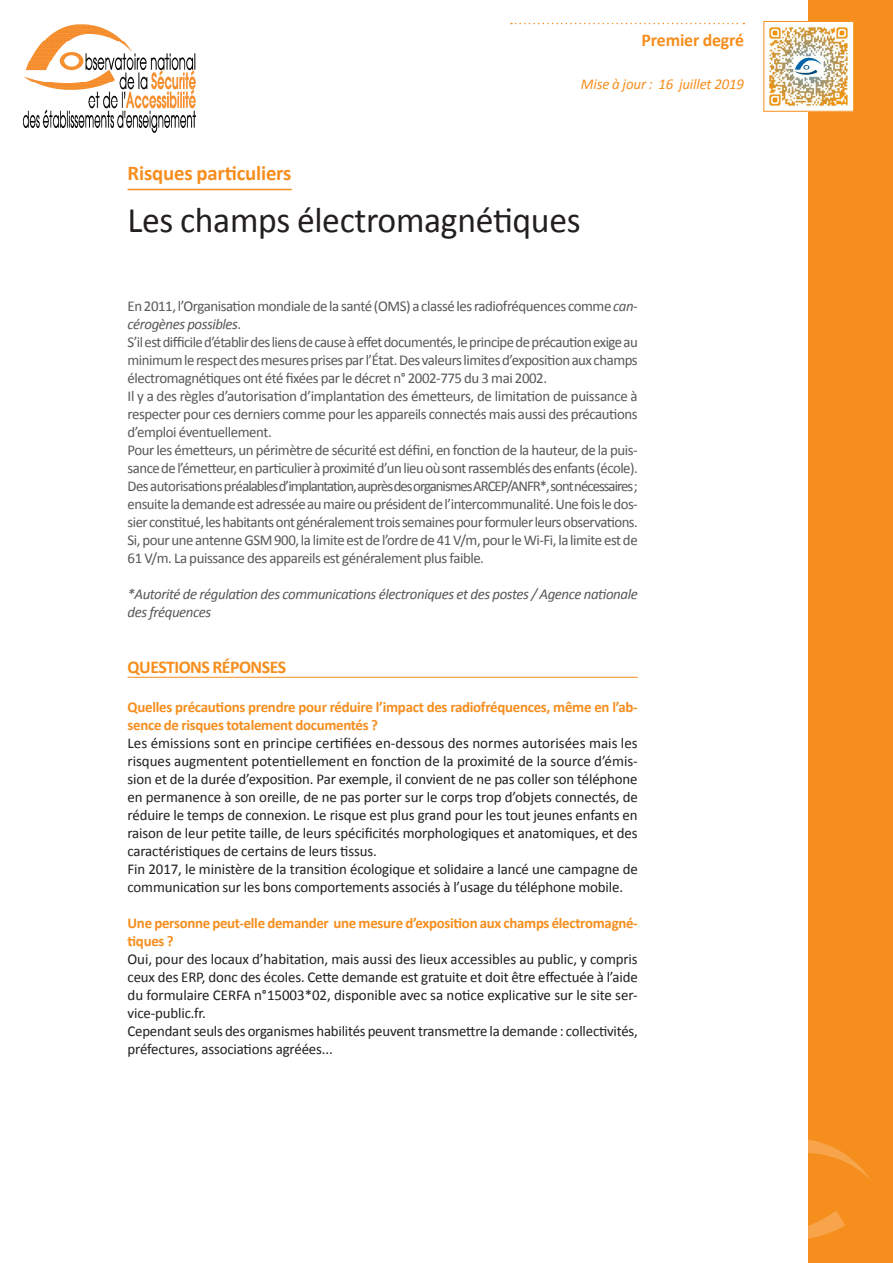
<style>
.page{position:relative;width:893px;height:1263px;background:#fff}
.page>*{position:absolute;margin:0;border:0;box-sizing:border-box;transform-origin:0 0}
.t1{font:36px "Calibri";letter-spacing:-.01em;color:#231f20}
.t2{font:700 21px "Calibri";letter-spacing:-.01em;color:#f68e1e}
.t3{font:700 18px "Calibri";letter-spacing:-.03em;color:#f68e1e}
.t4{font:15px/18px "Calibri";letter-spacing:-.03em;color:#57585a;text-align:justify}
.t5{font:15px/18px "Calibri";letter-spacing:-.01em;color:#231f20;text-align:justify}
.t6{font:700 15px/18px "Calibri";letter-spacing:-.02em;color:#f68e1e}
.t7{font:italic 15px/18px "Calibri";letter-spacing:-.03em;color:#57585a}
.t8{font:italic 15px "Calibri";letter-spacing:-.01em;color:#f68e1e}
.s1{font-style:italic}
</style>
<div class="page">
<div style="left:808px;top:0;width:85px;height:1263px;background:#f68e1e"></div>
<svg style="left:808px;top:1139px;width:63px;height:100px"></svg>
<hr style="left:128px;top:677px;width:510px;height:1px;background:#f68e1e">
<svg style="left:511px;top:23px;width:233px;height:1px"></svg>
<img style="left:22px;top:24px;width:173px;height:108px">
<img style="left:769px;top:23px;width:83px;height:86px">
<div style="left:764px;top:21px;width:90px;height:90px;border:1px solid #f68e1e"></div>
<hr style="left:128px;top:189px;width:164px;height:1px;background:#f68e1e">
<p class="t3" style="left:642px;top:28px;width:104px">Premier degré</p>
<p class="t8" style="left:581px;top:74px;width:165px">Mise à jour : 16 juillet 2019</p>
<p class="t2" style="left:128px;top:160px;width:165px">Risques particuliers</p>
<p class="t1" style="left:128px;top:197px;width:455px">Les champs électromagnétiques</p>
<p class="t4" style="left:128px;top:297px;width:512px">En 2011, l’Organisation mondiale de la santé (OMS) a classé les radiofréquences comme <span class="s1">can&shy;cérogènes possibles</span>.</p>
<p class="t4" style="left:128px;top:333px;width:512px">S’il est difficile d’établir des liens de cause à effet documentés, le principe de précaution exige au minimum le respect des mesures prises par l’État. Des valeurs limites d’exposition aux champs électromagnétiques ont été fixées par le décret n° 2002-775 du 3 mai 2002.</p>
<p class="t4" style="left:128px;top:387px;width:512px">Il y a des règles d’autorisation d’implantation des émetteurs, de limitation de puissance à respecter pour ces derniers comme pour les appareils connectés mais aussi des précautions d’emploi éventuellement.</p>
<p class="t4" style="left:128px;top:441px;width:512px">Pour les émetteurs, un périmètre de sécurité est défini, en fonction de la hauteur, de la puis&shy;sance de l’émetteur, en particulier à proximité d’un lieu où sont rassemblés des enfants (école).<br>Des autorisations préalables d’implantation, auprès des organismes ARCEP/ANFR*, sont nécessaires ; ensuite la demande est adressée au maire ou président de l’intercommunalité. Une fois le dos&shy;sier constitué, les habitants ont généralement trois semaines pour formuler leurs observations.</p>
<p class="t4" style="left:128px;top:531px;width:512px">Si, pour une antenne GSM 900, la limite est de l’ordre de 41 V/m, pour le Wi-Fi, la limite est de<br>61 V/m. La puissance des appareils est généralement plus faible.</p>
<p class="t7" style="left:128px;top:584px;width:512px">*Autorité de régulation des communications électroniques et des postes / Agence nationale des fréquences</p>
<p class="t3" style="left:128px;top:655px;width:160px">QUESTIONS RÉPONSES</p>
<p class="t6" style="left:128px;top:698px;width:512px">Quelles précautions prendre pour réduire l’impact des radiofréquences, même en l’ab&shy;sence de risques totalement documentés ?</p>
<p class="t5" style="left:128px;top:734px;width:512px">Les émissions sont en principe certifiées en-dessous des normes autorisées mais les risques augmentent potentiellement en fonction de la proximité de la source d’émis&shy;sion et de la durée d’exposition. Par exemple, il convient de ne pas coller son téléphone en permanence à son oreille, de ne pas porter sur le corps trop d’objets connectés, de réduire le temps de connexion. Le risque est plus grand pour les tout jeunes enfants en raison de leur petite taille, de leurs spécificités morphologiques et anatomiques, et des caractéristiques de certains de leurs tissus.</p>
<p class="t5" style="left:128px;top:860px;width:512px">Fin 2017, le ministère de la transition écologique et solidaire a lancé une campagne de communication sur les bons comportements associés à l’usage du téléphone mobile.</p>
<p class="t6" style="left:128px;top:914px;width:512px">Une personne peut-elle demander une mesure d’exposition aux champs électromagné&shy;tiques ?</p>
<p class="t5" style="left:128px;top:950px;width:512px">Oui, pour des locaux d’habitation, mais aussi des lieux accessibles au public, y compris ceux des ERP, donc des écoles. Cette demande est gratuite et doit être effectuée à l’aide du formulaire CERFA n°15003*02, disponible avec sa notice explicative sur le site ser&shy;vice-public.fr.</p>
<p class="t5" style="left:128px;top:1022px;width:512px">Cependant seuls des organismes habilités peuvent transmettre la demande : collectivités, préfectures, associations agréées...</p>
</div>
